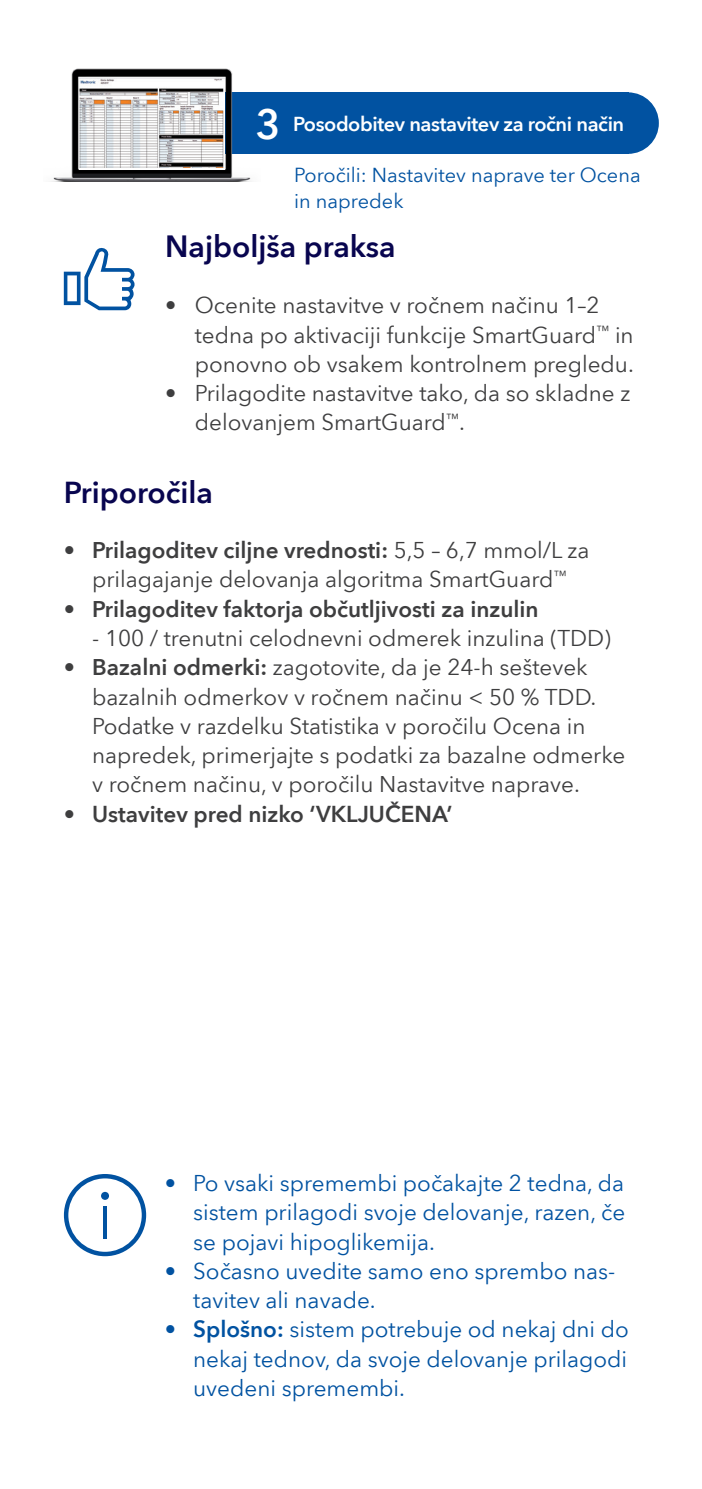
<style>
.page{position:relative;width:702px;height:1489px;background:#fff}
.page>*{position:absolute;margin:0;border:0;box-sizing:border-box;transform-origin:0 0}
.t1{font:600 40.5px "Avenir Next World";color:#fff}
.t2{font:600 30px "Avenir Next World";color:#08054f}
.t3{font:22.5px/29.2px "Avenir Next World";color:#3e3e3f}
.t4{font:22.5px/29.2px "Avenir Next World";color:#0152a1;text-align:justify}
.t5{font:600 22.5px "Avenir Next World";color:#3e3e3f}
._0313b_blue_heads{font:20px/26px "Avenir Next World";color:#0152a1}
._0313b_blue_heads-2{font:600 20px "Avenir Next World";letter-spacing:-.02em;color:#fff}
.s1{font-weight:600}
</style>
<div class="page">
<svg style="left:64px;top:1174px;width:82px;height:82px"></svg>
<hr style="left:103px;top:1205px;width:4px;height:33px;background:#0152a1">
<div style="left:597px;top:92px;width:61px;height:62px;background:#0152a1;border-radius:50%"></div>
<div style="left:197px;top:92px;width:431px;height:62px;background:#0152a1"></div>
<img style="left:53px;top:68px;width:198px;height:113px">
<div style="left:79px;top:82px;width:146px;height:88px;background:#fff"></div>
<img style="left:79px;top:78px;width:146px;height:90px">
<svg style="left:64px;top:248px;width:70px;height:62px"></svg>
<p class="t1" style="left:256px;top:101px;width:26px">3</p>
<p class="_0313b_blue_heads-2" style="left:293px;top:112px;width:332px">Posodobitev nastavitev za ročni način</p>
<p class="_0313b_blue_heads" style="left:294px;top:162px;width:348px">Poročili: Nastavitev naprave ter Ocena in napredek</p>
<p class="t2" style="left:165px;top:229px;width:232px">Najboljša praksa</p>
<p class="t3" style="left:195px;top:291px;width:440px;text-indent:-30px">• Ocenite nastavitve v ročnem načinu 1–2 tedna po aktivaciji funkcije SmartGuard<sup>™</sup> in ponovno ob vsakem kontrolnem pregledu.</p>
<p class="t3" style="left:195px;top:379px;width:437px;text-indent:-30px">• Prilagodite nastavitve tako, da so skladne z delovanjem SmartGuard<sup>™</sup>.</p>
<p class="t2" style="left:64px;top:475px;width:151px">Priporočila</p>
<p class="t3" style="left:64px;top:536px;width:527px;text-align:center"><span class="s1">• Prilagoditev ciljne vrednosti:</span> 5,5 – 6,7 mmol/L za prilagajanje delovanja algoritma SmartGuard<sup>™</sup></p>
<p class="t5" style="left:64px;top:595px;width:476px">• Prilagoditev faktorja občutljivosti za inzulin</p>
<p class="t3" style="left:92px;top:623px;width:520px">- 100 / trenutni celodnevni odmerek inzulina (TDD)</p>
<p class="t3" style="left:92px;top:653px;width:534px;text-indent:-28px"><span class="s1">• Bazalni odmerki:</span> zagotovite, da je 24-h seštevek bazalnih odmerkov v ročnem načinu &lt; 50 % TDD.<br>Podatke v razdelku Statistika v poročilu Ocena in napredek, primerjajte s podatki za bazalne odmerke v ročnem načinu, v poročilu Nastavitve naprave.</p>
<p class="t5" style="left:64px;top:800px;width:390px">• Ustavitev pred nizko ‘VKLJUČENA’</p>
<p class="t4" style="left:193px;top:1168px;width:433px;text-indent:-28px">• Po vsaki spremembi počakajte 2 tedna, da sistem prilagodi svoje delovanje, razen, če se pojavi hipoglikemija.</p>
<p class="t4" style="left:193px;top:1256px;width:423px;text-indent:-28px">• Sočasno uvedite samo eno sprembo nas&shy;tavitev ali navade.</p>
<p class="t4" style="left:193px;top:1314px;width:437px;text-indent:-28px"><span class="s1">• Splošno:</span> sistem potrebuje od nekaj dni do nekaj tednov, da svoje delovanje prilagodi uvedeni spremembi.</p>
</div>
